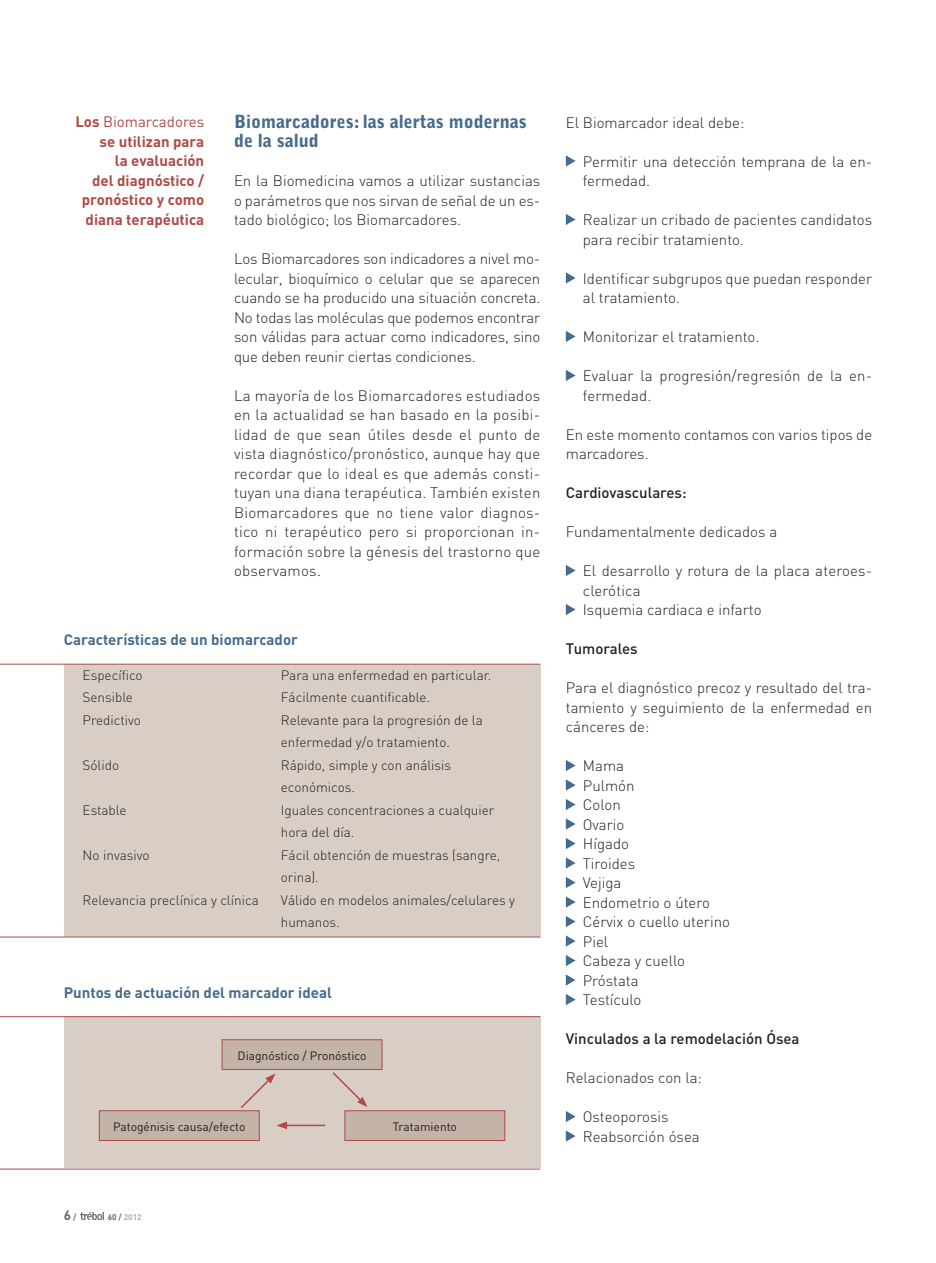
<style>
.page{position:relative;width:936px;height:1263px;background:#fff}
.page>*{position:absolute;margin:0;border:0;box-sizing:border-box;transform-origin:0 0}
.t1{font:900 18px/19.5px "Bell Gothic Std";color:#466b8c}
.t2{font:300 15px/19.5px "DIN";color:#231f20}
.t3{font:700 15px/19.5px "DIN";color:#af4a45;text-align:right}
.t4{font:700 15px "DIN";color:#466b8c}
.t5{font:500 15px "DIN";color:#231f20}
.t6{font:300 13.5px/22.5px "DIN";color:#231f20}
.t7{font:700 13.5px "DIN";color:#67686b}
.t8{font:12px "DIN";color:#231f20}
.t9{font:700 8.25px "DIN";color:#aeb0b3}
.s1{font-weight:400}
.s2{font-size:8.25px}
.s3{color:#67686b}
</style>
<div class="page">
<svg style="left:80px;top:1212px;width:24px;height:8px"></svg>
<svg style="left:566px;top:155px;width:9px;height:12px"></svg>
<svg style="left:566px;top:214px;width:9px;height:11px"></svg>
<svg style="left:566px;top:272px;width:9px;height:12px"></svg>
<svg style="left:566px;top:331px;width:9px;height:11px"></svg>
<svg style="left:566px;top:370px;width:9px;height:11px"></svg>
<svg style="left:566px;top:565px;width:9px;height:11px"></svg>
<svg style="left:566px;top:604px;width:9px;height:11px"></svg>
<svg style="left:566px;top:760px;width:9px;height:11px"></svg>
<svg style="left:566px;top:779px;width:9px;height:12px"></svg>
<svg style="left:566px;top:799px;width:9px;height:11px"></svg>
<svg style="left:566px;top:818px;width:9px;height:12px"></svg>
<svg style="left:566px;top:838px;width:9px;height:11px"></svg>
<svg style="left:566px;top:857px;width:9px;height:12px"></svg>
<svg style="left:566px;top:877px;width:9px;height:11px"></svg>
<svg style="left:566px;top:896px;width:9px;height:12px"></svg>
<svg style="left:566px;top:916px;width:9px;height:11px"></svg>
<svg style="left:566px;top:935px;width:9px;height:12px"></svg>
<svg style="left:566px;top:955px;width:9px;height:11px"></svg>
<svg style="left:566px;top:974px;width:9px;height:12px"></svg>
<svg style="left:566px;top:994px;width:9px;height:11px"></svg>
<svg style="left:566px;top:1111px;width:9px;height:11px"></svg>
<svg style="left:566px;top:1130px;width:9px;height:12px"></svg>
<div style="left:64px;top:664px;width:476px;height:273px;background:#d8cec5"></div>
<hr style="left:0;top:664px;width:540px;height:1px;background:#af4a45">
<hr style="left:0;top:937px;width:540px;height:1px;background:#af4a45">
<div style="left:64px;top:1016px;width:476px;height:152px;background:#d8cec5"></div>
<hr style="left:0;top:1016px;width:540px;height:1px;background:#af4a45">
<hr style="left:0;top:1169px;width:540px;height:1px;background:#af4a45">
<div style="left:222px;top:1040px;width:160px;height:29px;background:#c4b3a7"></div>
<div style="left:222px;top:1039px;width:160px;height:31px;border:1px solid #af4a45"></div>
<div style="left:99px;top:1111px;width:160px;height:29px;background:#c4b3a7"></div>
<div style="left:99px;top:1110px;width:161px;height:31px;border:1px solid #af4a45"></div>
<div style="left:345px;top:1111px;width:160px;height:29px;background:#c4b3a7"></div>
<div style="left:344px;top:1110px;width:161px;height:31px;border:1px solid #af4a45"></div>
<hr style="left:285px;top:1125px;width:40px;height:1px;background:#af4a45">
<svg style="left:277px;top:1121px;width:10px;height:8px"></svg>
<svg style="left:240px;top:1073px;width:35px;height:35px"></svg>
<svg style="left:332px;top:1072px;width:35px;height:35px"></svg>
<p class="t3" style="left:75px;top:114px;width:130px">Los <span class="s1">Biomarcadores </span>se utilizan para<br>la evaluación<br>del diagnóstico / pronóstico y como diana terapéutica</p>
<p class="t1" style="left:234px;top:112px;width:294px">Biomarcadores: las alertas modernas de la salud</p>
<p class="t2" style="left:234px;top:173px;width:308px;text-align:justify">En la Biomedicina vamos a utilizar sustancias o parámetros que nos sirvan de señal de un es&shy;tado biológico; los Biomarcadores.</p>
<p class="t2" style="left:234px;top:251px;width:308px;text-align:justify">Los Biomarcadores son indicadores a nivel mo&shy;lecular, bioquímico o celular que se aparecen cuando se ha producido una situación concreta.<br>No todas las moléculas que podemos encontrar son válidas para actuar como indicadores, sino que deben reunir ciertas condiciones.</p>
<p class="t2" style="left:234px;top:387px;width:308px;text-align:justify">La mayoría de los Biomarcadores estudiados en la actualidad se han basado en la posibi&shy;lidad de que sean útiles desde el punto de vista diagnóstico/pronóstico, aunque hay que recordar que lo ideal es que además consti&shy;tuyan una diana terapéutica. También existen Biomarcadores que no tiene valor diagnos&shy;tico ni terapéutico pero si proporcionan in&shy;formación sobre la génesis del trastorno que observamos.</p>
<p class="t4" style="left:64px;top:635px;width:236px">Características de un biomarcador</p>
<p class="t6" style="left:83px;top:665px;width:61px">Específico<br>Sensible<br>Predictivo</p>
<p class="t6" style="left:83px;top:755px;width:38px">Sólido</p>
<p class="t6" style="left:83px;top:800px;width:45px">Estable</p>
<p class="t6" style="left:83px;top:845px;width:68px">No invasivo</p>
<p class="t6" style="left:83px;top:890px;width:178px">Relevancia preclínica y clínica</p>
<p class="t6" style="left:281px;top:665px;width:236px">Para una enfermedad en particular.<br>Fácilmente cuantificable.<br>Relevante para la progresión de la enfermedad y/o tratamiento.<br>Rápido, simple y con análisis económicos.<br>Iguales concentraciones a cualquier hora del día.<br>Fácil obtención de muestras (sangre, orina).<br>Válido en modelos animales/celulares y humanos.</p>
<p class="t4" style="left:64px;top:987px;width:269px">Puntos de actuación del marcador ideal</p>
<p class="t8" style="left:238px;top:1051px;width:130px">Diagnóstico / Pronóstico</p>
<p class="t8" style="left:113px;top:1122px;width:134px">Patogénisis causa/efecto</p>
<p class="t8" style="left:392px;top:1122px;width:66px">Tratamiento</p>
<p class="t2" style="left:566px;top:114px;width:180px">El Biomarcador ideal debe:</p>
<p class="t2" style="left:583px;top:153px;width:291px">Permitir una detección temprana de la en&shy;fermedad.</p>
<p class="t2" style="left:583px;top:212px;width:291px">Realizar un cribado de pacientes candidatos para recibir tratamiento.</p>
<p class="t2" style="left:583px;top:270px;width:291px">Identificar subgrupos que puedan responder al tratamiento.</p>
<p class="t2" style="left:583px;top:329px;width:178px">Monitorizar el tratamiento.</p>
<p class="t2" style="left:583px;top:368px;width:291px">Evaluar la progresión/regresión de la en&shy;fermedad.</p>
<p class="t2" style="left:566px;top:426px;width:308px">En este momento contamos con varios tipos de marcadores.</p>
<p class="t5" style="left:566px;top:487px;width:122px">Cardiovasculares:</p>
<p class="t2" style="left:566px;top:524px;width:213px">Fundamentalmente dedicados a</p>
<p class="t2" style="left:583px;top:563px;width:291px">El desarrollo y rotura de la placa ateroes&shy;clerótica<br>Isquemia cardiaca e infarto</p>
<p class="t5" style="left:566px;top:643px;width:73px">Tumorales</p>
<p class="t2" style="left:566px;top:680px;width:308px;text-align:justify">Para el diagnóstico precoz y resultado del tra&shy;tamiento y seguimiento de la enfermedad en cánceres de:</p>
<p class="t2" style="left:583px;top:758px;width:149px">Mama<br>Pulmón<br>Colon<br>Ovario<br>Hígado<br>Tiroides<br>Vejiga<br>Endometrio o útero<br>Cérvix o cuello uterino<br>Piel<br>Cabeza y cuello<br>Próstata<br>Testículo</p>
<p class="t5" style="left:566px;top:1033px;width:235px">Vinculados a la remodelación Ósea</p>
<p class="t2" style="left:566px;top:1070px;width:138px">Relacionados con la:</p>
<p class="t2" style="left:583px;top:1109px;width:118px">Osteoporosis<br>Reabsorción ósea</p>
<p class="t7" style="left:64px;top:1210px;width:14px">6 <span class="s2">/</span></p>
<p class="t9" style="left:108px;top:1214px;width:36px"><span class="s3">60 /</span> 2012</p>
</div>
